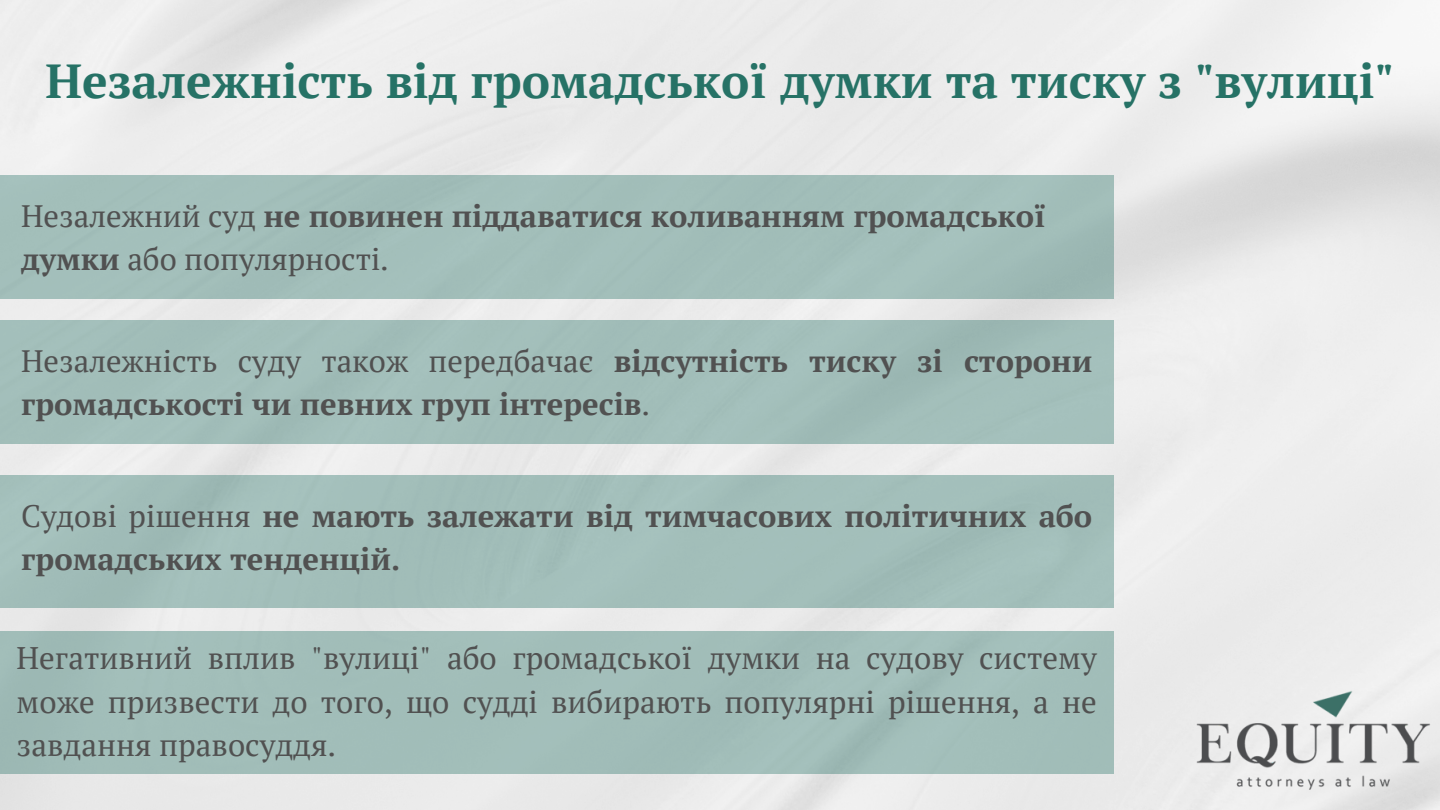
<style>
.page{position:relative;width:1440px;height:810px;background:#fff}
.page>*{position:absolute;margin:0;border:0;box-sizing:border-box;transform-origin:0 0}
.t1{font:700 47.7px "PT Serif";color:#267266}
.t2{font:31.1px/43.5px "PT Serif";color:#515151;text-align:justify}
.t3{font:700 30.9px/42.8px "PT Serif";color:#515151}
.s1{font-weight:400}
</style>
<div class="page">
<div style="left:0;top:175px;width:1113px;height:124px;background:#a3bfba"></div>
<img style="left:1166px;top:670px;width:274px;height:140px">
<div style="left:0;top:320px;width:1113px;height:123px;background:#a2beb9"></div>
<div style="left:0;top:475px;width:1113px;height:133px;background:#a3bfba"></div>
<div style="left:0;top:631px;width:1113px;height:142px;background:#a1bdb9"></div>
<h1 class="t1" style="left:46px;top:48px;width:1350px">Незалежність від громадської думки та тиску з "вулиці"</h1>
<p class="t3" style="left:21px;top:194px;width:1026px"><span class="s1">Незалежний суд</span> не повинен піддаватися коливанням громадської думки <span class="s1">або популярності.</span></p>
<p class="t3" style="left:21px;top:339px;width:1073px"><span class="s1">Незалежність суду також передбачає</span> відсутність тиску зі сторони громадськості чи певних груп інтересів<span class="s1">.</span></p>
<p class="t3" style="left:21px;top:494px;width:1073px"><span class="s1">Судові рішення</span> не мають залежати від тимчасових політичних або громадських тенденцій.</p>
<p class="t2" style="left:17px;top:636px;width:1082px">Негативний вплив "вулиці" або громадської думки на судову систему може призвести до того, що судді вибирають популярні рішення, а не завдання правосуддя.</p>
</div>
